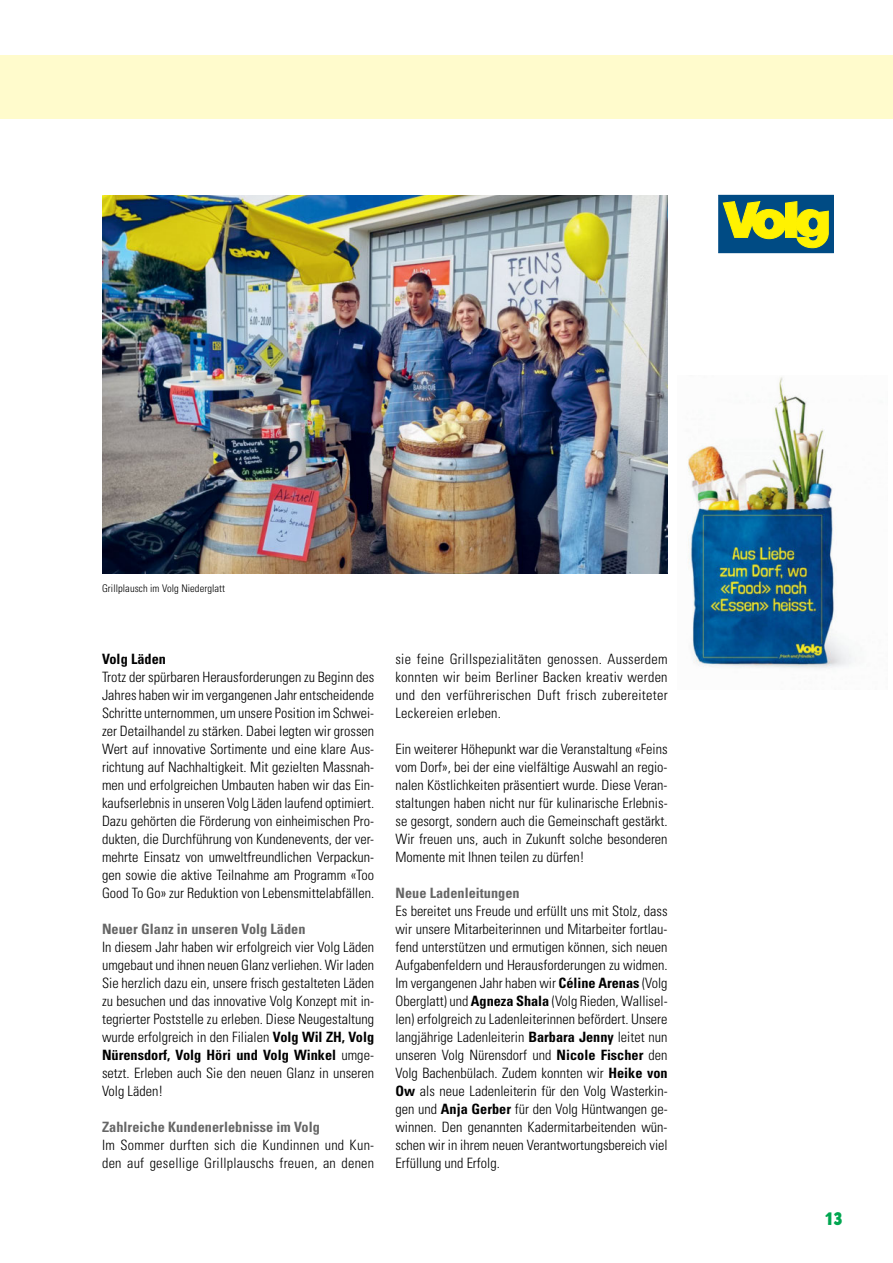
<style>
.page{position:relative;width:893px;height:1263px;background:#fff}
.page>*{position:absolute;margin:0;border:0;box-sizing:border-box;transform-origin:0 0}
.t1{font:condensed 18px "Block Pro";color:#00a650}
.t2{font:300 condensed 14.25px/18px "Univers LT Std";color:#000;text-align:justify}
.t3{font:300 condensed 14.25px/18px "Univers LT Std";letter-spacing:.02em;color:#000}
.t4{font:700 condensed 14.25px "Univers LT Std";letter-spacing:.005em;color:#666}
.t5{font:700 condensed 14.25px "Univers LT Std";letter-spacing:.005em;color:#000}
.t6{font:300 condensed 10.5px "Univers LT Std";letter-spacing:.005em;color:#000}
.s1{font-weight:700}
</style>
<div class="page">
<img style="left:102px;top:196px;width:566px;height:378px">
<img style="left:688px;top:377px;width:164px;height:292px">
<div style="left:0;top:55px;width:893px;height:64px;background:#fffbcc"></div>
<div style="left:719px;top:195px;width:114px;height:58px;background:#004b84"></div>
<svg style="left:723px;top:201px;width:105px;height:47px"></svg>
<p class="t6" style="left:102px;top:582px;width:125px">Grillplausch im Volg Niederglatt</p>
<p class="t5" style="left:102px;top:650px;width:65px">Volg Läden</p>
<p class="t2" style="left:102px;top:668px;width:274px">Trotz der spürbaren Herausforderungen zu Beginn des Jahres haben wir im vergangenen Jahr entscheidende Schritte unternommen, um unsere Position im Schwei&shy;zer Detailhandel zu stärken. Dabei legten wir grossen Wert auf innovative Sortimente und eine klare Aus&shy;richtung auf Nachhaltigkeit. Mit gezielten Massnah&shy;men und erfolgreichen Umbauten haben wir das Ein&shy;kaufserlebnis in unseren Volg Läden laufend optimiert.<br>Dazu gehörten die Förderung von einheimischen Pro&shy;dukten, die Durchführung von Kundenevents, der ver&shy;mehrte Einsatz von umweltfreundlichen Verpackun&shy;gen sowie die aktive Teilnahme am Programm «Too Good To Go» zur Reduktion von Lebensmittelabfällen.</p>
<p class="t4" style="left:102px;top:920px;width:205px">Neuer Glanz in unseren Volg Läden</p>
<p class="t2" style="left:102px;top:938px;width:274px">In diesem Jahr haben wir erfolgreich vier Volg Läden umgebaut und ihnen neuen Glanz verliehen. Wir laden Sie herzlich dazu ein, unsere frisch gestalteten Läden zu besuchen und das innovative Volg Konzept mit in&shy;tegrierter Poststelle zu erleben. Diese Neugestaltung wurde erfolgreich in den Filialen <span class="s1">Volg Wil ZH, Volg Nürensdorf, Volg Höri und Volg Winkel</span> umge&shy;setzt. Erleben auch Sie den neuen Glanz in unseren Volg Läden!</p>
<p class="t4" style="left:102px;top:1118px;width:219px">Zahlreiche Kundenerlebnisse im Volg</p>
<p class="t3" style="left:102px;top:1136px;width:274px">Im Sommer durften sich die Kundinnen und Kun&shy;den auf gesellige Grillplauschs freuen, an denen</p>
<p class="t2" style="left:395px;top:650px;width:274px">sie feine Grillspezialitäten genossen. Ausserdem konnten wir beim Berliner Backen kreativ werden und den verführerischen Duft frisch zubereiteter Leckereien erleben.</p>
<p class="t2" style="left:395px;top:740px;width:274px">Ein weiterer Höhepunkt war die Veranstaltung «Feins vom Dorf», bei der eine vielfältige Auswahl an regio&shy;nalen Köstlichkeiten präsentiert wurde. Diese Veran&shy;staltungen haben nicht nur für kulinarische Erlebnis&shy;se gesorgt, sondern auch die Gemeinschaft gestärkt.<br>Wir freuen uns, auch in Zukunft solche besonderen Momente mit Ihnen teilen zu dürfen!</p>
<p class="t4" style="left:395px;top:884px;width:126px">Neue Ladenleitungen</p>
<p class="t2" style="left:395px;top:902px;width:274px">Es bereitet uns Freude und erfüllt uns mit Stolz, dass wir unsere Mitarbeiterinnen und Mitarbeiter fortlau&shy;fend unterstützen und ermutigen können, sich neuen Aufgabenfeldern und Herausforderungen zu widmen.<br>Im vergangenen Jahr haben wir <span class="s1">Céline Arenas</span> (Volg Oberglatt) und <span class="s1">Agneza Shala</span> (Volg Rieden, Wallisel&shy;len) erfolgreich zu Ladenleiterinnen befördert. Unsere langjährige Ladenleiterin <span class="s1">Barbara Jenny</span> leitet nun unseren Volg Nürensdorf und <span class="s1">Nicole Fischer</span> den Volg Bachenbülach. Zudem konnten wir <span class="s1">Heike von Ow</span> als neue Ladenleiterin für den Volg Wasterkin&shy;gen und <span class="s1">Anja Gerber</span> für den Volg Hüntwangen ge&shy;winnen. Den genannten Kadermitarbeitenden wün&shy;schen wir in ihrem neuen Verantwortungsbereich viel Erfüllung und Erfolg.</p>
<p class="t1" style="left:824px;top:1207px;width:19px">13</p>
</div>
